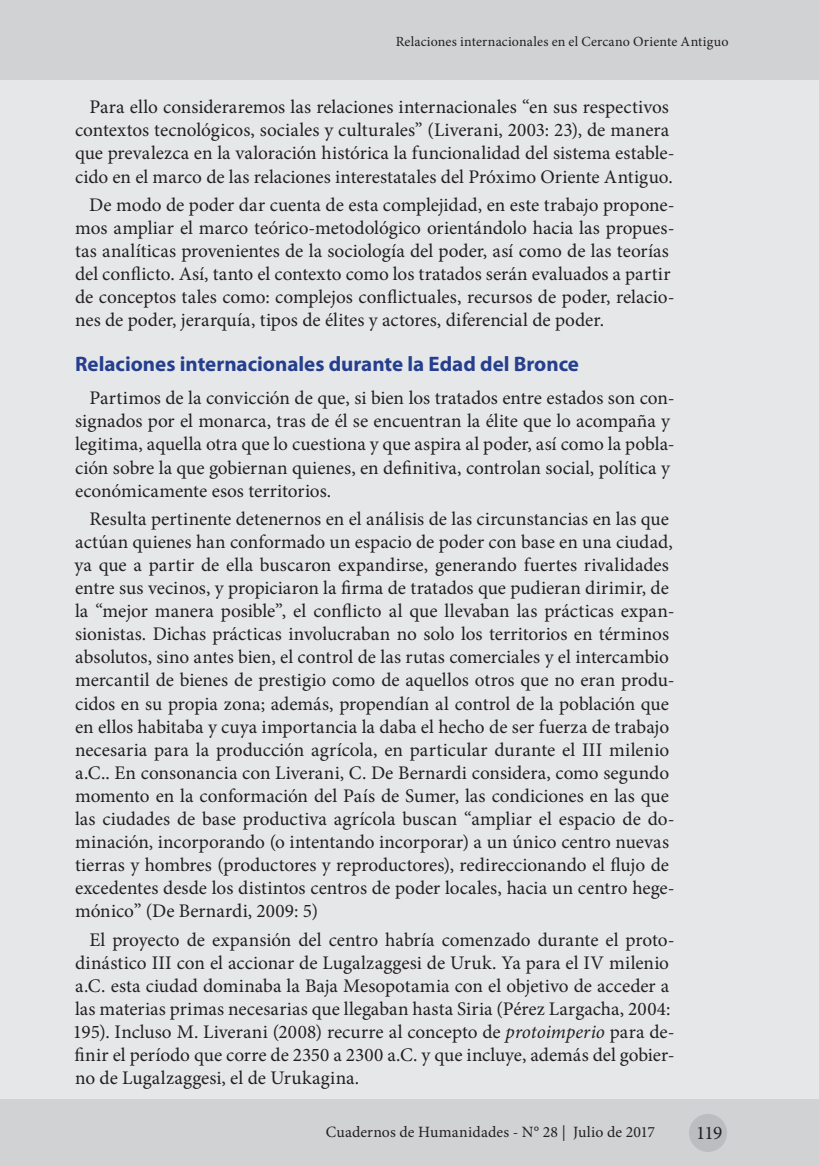
<style>
.page{position:relative;width:819px;height:1166px;background:#fff}
.page>*{position:absolute;margin:0;border:0;box-sizing:border-box;transform-origin:0 0}
.Titulo_2{font:700 21px "Myriad Pro";color:#253f8e}
.t1{font:19.25px/23.1px "Minion Pro";color:#231f20}
.t2{font:15.75px "Minion Pro";letter-spacing:.005em;color:#231f20}
.t3{font:14px "Minion Pro";letter-spacing:.01em;color:#231f20}
.s1{font-style:italic}
</style>
<div class="page">
<div style="left:0;top:79px;width:819px;height:1027px;background:#e6e7e9"></div>
<div style="left:0;top:1099px;width:819px;height:67px;background:#d1d2d4"></div>
<div style="left:689px;top:1114px;width:38px;height:38px;background:#bcbdc0;border-radius:50%"></div>
<div style="left:0;top:0;width:819px;height:79px;background:#d1d2d4"></div>
<p class="t3" style="left:396px;top:33px;width:334px">Relaciones internacionales en el Cercano Oriente Antiguo</p>
<p class="t1" style="left:75px;top:96px;width:601px;text-align:center">Para ello consideraremos las relaciones internacionales “en sus respectivos contextos tecnológicos, sociales y culturales” (Liverani, 2003: 23), de manera que prevalezca en la valoración histórica la funcionalidad del sistema estable&shy;cido en el marco de las relaciones interestatales del Próximo Oriente Antiguo.</p>
<p class="t1" style="left:75px;top:193px;width:601px;text-indent:14px">De modo de poder dar cuenta de esta complejidad, en este trabajo propone&shy;mos ampliar el marco teórico-metodológico orientándolo hacia las propues&shy;tas analíticas provenientes de la sociología del poder, así como de las teorías del conflicto. Así, tanto el contexto como los tratados serán evaluados a partir de conceptos tales como: complejos conflictuales, recursos de poder, relacio&shy;nes de poder, jerarquía, tipos de élites y actores, diferencial de poder.</p>
<p class="Titulo_2" style="left:75px;top:350px;width:505px">Relaciones internacionales durante la Edad del Bronce</p>
<p class="t1" style="left:75px;top:387px;width:601px;text-indent:14px">Partimos de la convicción de que, si bien los tratados entre estados son con&shy;signados por el monarca, tras de él se encuentran la élite que lo acompaña y legitima, aquella otra que lo cuestiona y que aspira al poder, así como la pobla&shy;ción sobre la que gobiernan quienes, en definitiva, controlan social, política y económicamente esos territorios.</p>
<p class="t1" style="left:74px;top:507px;width:601px;text-indent:15px">Resulta pertinente detenernos en el análisis de las circunstancias en las que actúan quienes han conformado un espacio de poder con base en una ciudad, ya que a partir de ella buscaron expandirse, generando fuertes rivalidades entre sus vecinos, y propiciaron la firma de tratados que pudieran dirimir, de la “mejor manera posible”, el conflicto al que llevaban las prácticas expan&shy;sionistas. Dichas prácticas involucraban no solo los territorios en términos absolutos, sino antes bien, el control de las rutas comerciales y el intercambio mercantil de bienes de prestigio como de aquellos otros que no eran produ&shy;cidos en su propia zona; además, propendían al control de la población que en ellos habitaba y cuya importancia la daba el hecho de ser fuerza de trabajo necesaria para la producción agrícola, en particular durante el III milenio a.C.. En consonancia con Liverani, C. De Bernardi considera, como segundo momento en la conformación del País de Sumer, las condiciones en las que las ciudades de base productiva agrícola buscan “ampliar el espacio de do&shy;minación, incorporando (o intentando incorporar) a un único centro nuevas tierras y hombres (productores y reproductores), redireccionando el flujo de excedentes desde los distintos centros de poder locales, hacia un centro hege&shy;mónico” (De Bernardi, 2009: 5)</p>
<p class="t1" style="left:73px;top:928px;width:603px;text-indent:16px">El proyecto de expansión del centro habría comenzado durante el proto&shy;dinástico III con el accionar de Lugalzaggesi de Uruk. Ya para el IV milenio a.C. esta ciudad dominaba la Baja Mesopotamia con el objetivo de acceder a las materias primas necesarias que llegaban hasta Siria (Pérez Largacha, 2004:<br>195). Incluso M. Liverani (2008) recurre al concepto de <span class="s1">protoimperio</span> para de&shy;finir el período que corre de 2350 a 2300 a.C. y que incluye, además del gobier&shy;no de Lugalzaggesi, el de Urukagina.</p>
<p class="t2" style="left:326px;top:1122px;width:331px">Cuadernos de Humanidades - N° 28 | Julio de 2017</p>
<p class="t1" style="left:696px;top:1121px;width:28px">119</p>
</div>
